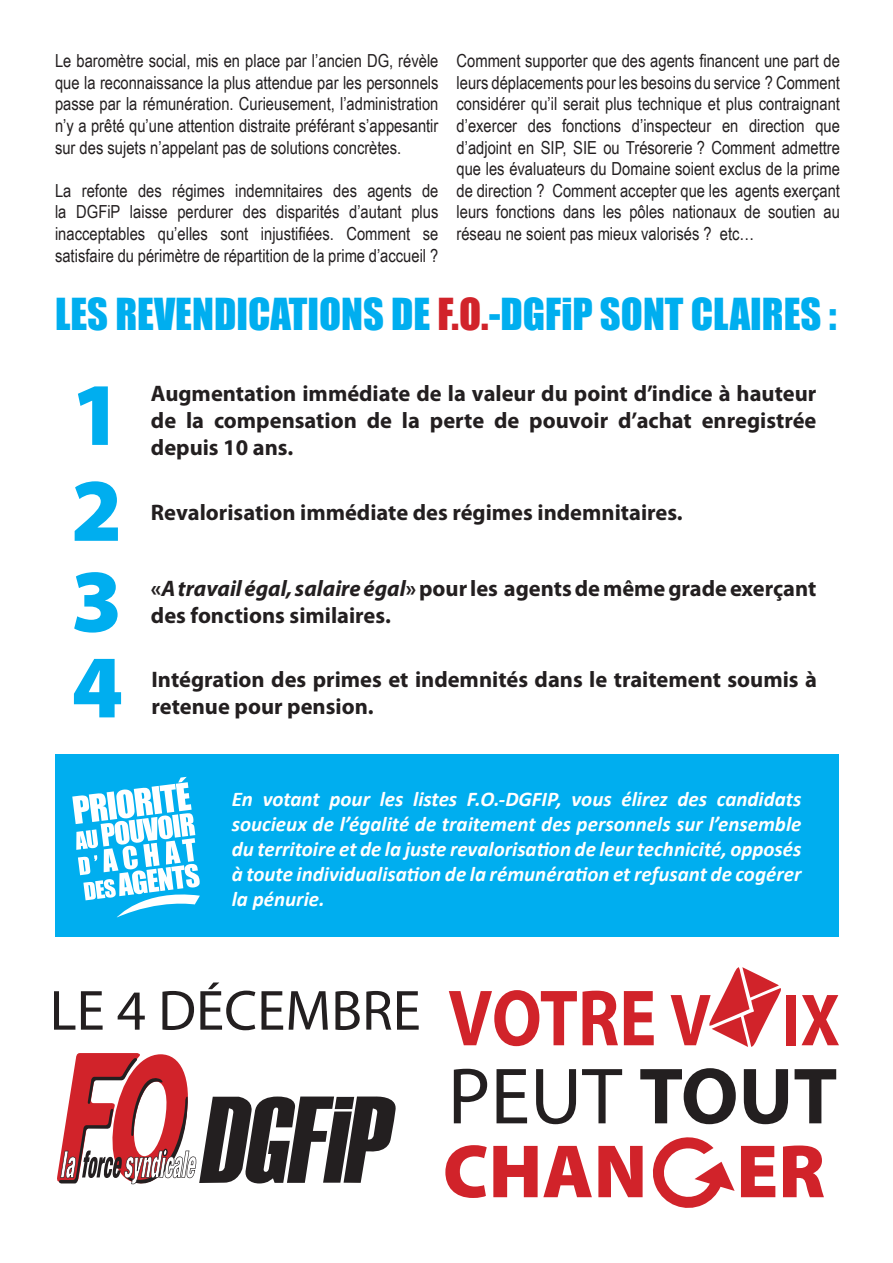
<style>
.page{position:relative;width:893px;height:1263px;background:#fff}
.page>*{position:absolute;margin:0;border:0;box-sizing:border-box;transform-origin:0 0}
.Titre_1{font:900 90px "Myriad Pro";color:#00aeef}
.Titre_1-2{font:40.5px "Impact";color:#00aeef}
.t1{font:700 22.5px/27px "Myriad Pro";color:#231f20}
.t2{font:italic 700 21px/25.2px "Calibri";color:#fff;text-align:justify}
.t3{font:18px/21.6px "Arial Narrow";color:#231f20;text-align:justify}
.s1{color:#d1232a}
.s2{font-style:italic}
</style>
<div class="page">
<svg style="left:54px;top:991px;width:21px;height:39px"></svg>
<svg style="left:81px;top:991px;width:22px;height:39px"></svg>
<svg style="left:118px;top:992px;width:27px;height:38px"></svg>
<svg style="left:162px;top:991px;width:32px;height:39px"></svg>
<svg style="left:200px;top:982px;width:55px;height:48px"></svg>
<svg style="left:261px;top:991px;width:22px;height:39px"></svg>
<svg style="left:289px;top:991px;width:39px;height:39px"></svg>
<svg style="left:335px;top:991px;width:25px;height:39px"></svg>
<svg style="left:366px;top:991px;width:25px;height:39px"></svg>
<svg style="left:397px;top:991px;width:22px;height:39px"></svg>
<svg style="left:445px;top:1145px;width:42px;height:53px"></svg>
<svg style="left:493px;top:1146px;width:99px;height:51px"></svg>
<svg style="left:741px;top:1146px;width:34px;height:51px"></svg>
<svg style="left:783px;top:1145px;width:41px;height:52px"></svg>
<svg style="left:598px;top:1137px;width:137px;height:71px"></svg>
<svg style="left:449px;top:990px;width:169px;height:56px"></svg>
<svg style="left:624px;top:991px;width:30px;height:54px"></svg>
<svg style="left:671px;top:967px;width:110px;height:80px"></svg>
<div style="left:786px;top:995px;width:10px;height:50px;background:#d1232a"></div>
<svg style="left:801px;top:995px;width:38px;height:50px"></svg>
<svg style="left:454px;top:1069px;width:33px;height:54px"></svg>
<svg style="left:496px;top:1069px;width:31px;height:54px"></svg>
<svg style="left:536px;top:1069px;width:40px;height:55px"></svg>
<svg style="left:582px;top:1069px;width:40px;height:54px"></svg>
<svg style="left:640px;top:1068px;width:96px;height:56px"></svg>
<svg style="left:744px;top:1069px;width:44px;height:55px"></svg>
<svg style="left:795px;top:1069px;width:41px;height:54px"></svg>
<svg style="left:57px;top:1053px;width:339px;height:132px"></svg>
<div style="left:55px;top:754px;width:784px;height:182px;background:#00aeef"></div>
<svg style="left:72px;top:777px;width:128px;height:140px"></svg>
<p class="t3" style="left:55px;top:49px;width:385px">Le baromètre social, mis en place par l’ancien DG, révèle que la reconnaissance la plus attendue par les personnels passe par la rémunération. Curieusement, l’administration n’y a prêté qu’une attention distraite préférant s’appesantir sur des sujets n’appelant pas de solutions concrètes.</p>
<p class="t3" style="left:55px;top:179px;width:385px">La refonte des régimes indemnitaires des agents de la DGFiP laisse perdurer des disparités d’autant plus inacceptables qu’elles sont injustifiées. Comment se satisfaire du périmètre de répartition de la prime d’accueil ?</p>
<p class="t3" style="left:456px;top:49px;width:385px">Comment supporter que des agents financent une part de leurs déplacements pour les besoins du service ? Comment considérer qu’il serait plus technique et plus contraignant d’exercer des fonctions d’inspecteur en direction que d’adjoint en SIP, SIE ou Trésorerie ? Comment admettre que les évaluateurs du Domaine soient exclus de la prime de direction ? Comment accepter que les agents exerçant leurs fonctions dans les pôles nationaux de soutien au réseau ne soient pas mieux valorisés ? etc…</p>
<p class="Titre_1-2" style="left:55px;top:282px;width:783px">LES REVENDICATIONS DE <span class="s1">F.O.</span>-DGFiP SONT CLAIRES :</p>
<p class="Titre_1" style="left:71px;top:363px;width:53px">1</p>
<p class="Titre_1" style="left:71px;top:459px;width:53px">2</p>
<p class="Titre_1" style="left:71px;top:550px;width:53px">3</p>
<p class="t1" style="left:151px;top:379px;width:667px;text-align:justify">Augmentation immédiate de la valeur du point d’indice à hauteur de la compensation de la perte de pouvoir d’achat enregistrée depuis 10 ans.</p>
<p class="t1" style="left:151px;top:498px;width:533px">Revalorisation immédiate des régimes indemnitaires.</p>
<p class="t1" style="left:151px;top:574px;width:667px">«<span class="s2">A travail égal, salaire égal</span>» pour les agents de même grade exerçant des fonctions similaires.</p>
<p class="Titre_1" style="left:71px;top:636px;width:53px">4</p>
<p class="t1" style="left:151px;top:665px;width:667px">Intégration des primes et indemnités dans le traitement soumis à retenue pour pension.</p>
<p class="t2" style="left:232px;top:785px;width:571px">En votant pour les listes F.O.-DGFIP, vous élirez des candidats soucieux de l’égalité de traitement des personnels sur l’ensemble du territoire et de la juste revalorisation de leur technicité, opposés à toute individualisation de la rémunération et refusant de cogérer la pénurie.</p>
</div>
